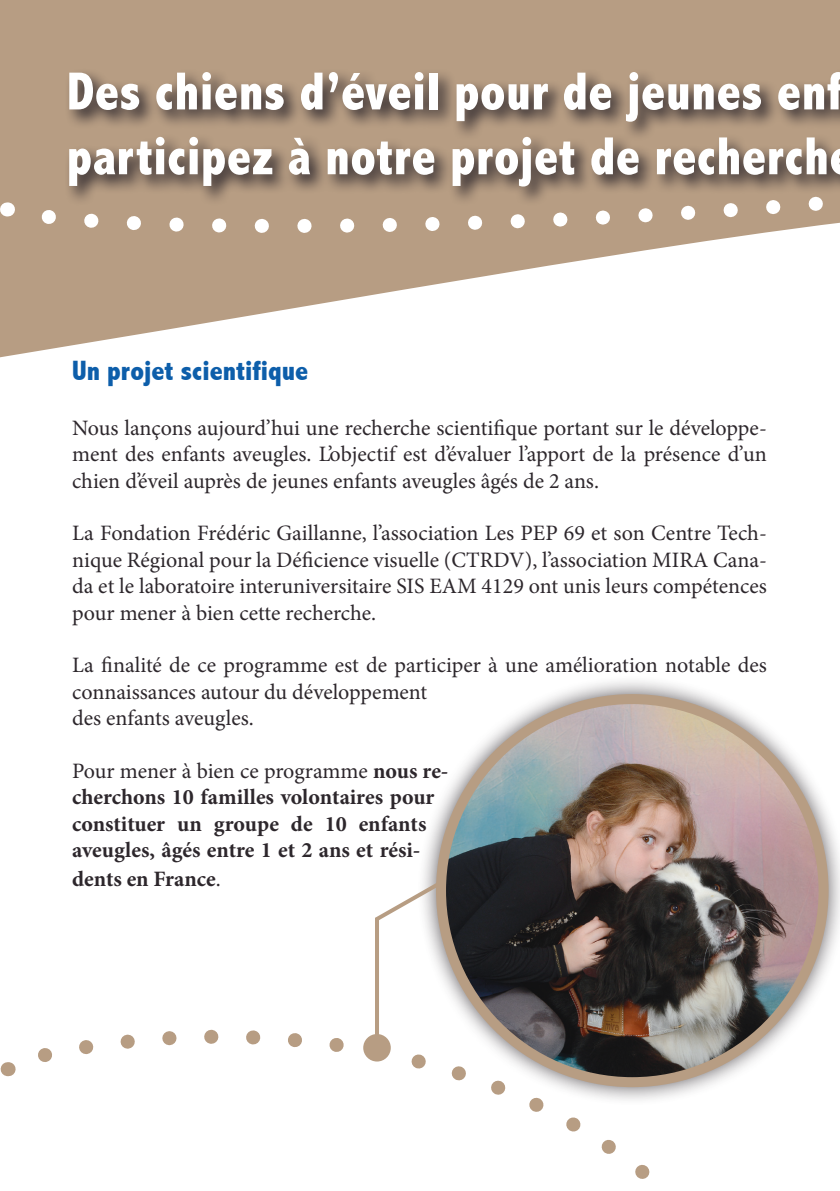
<style>
.page{position:relative;width:840px;height:1191px;background:#fff}
.page>*{position:absolute;margin:0;border:0;box-sizing:border-box;transform-origin:0 0}
.t1{font:800 condensed 54px/64.8px "Abadi";letter-spacing:.01em;color:#fff;scale:.96 1}
.t2{font:800 condensed 28px "Abadi";color:#0d5eaa}
.t3{font:22px/26.4px "Minion Pro";color:#2d272c;text-align:justify}
.t4{font:700 22px/26.4px "Minion Pro";color:#2d272c}
.s1{font-weight:400}
</style>
<div class="page">
<svg style="left:0;top:0;width:839px;height:358px;fill:#b79d83"></svg>
<div style="left:33px;top:17px;width:806px;height:228px;background:#b79d83"></div>
<svg style="left:7px;top:202px;width:1px;height:14px"></svg>
<svg style="left:839px;top:19px;width:1px;height:14px"></svg>
<svg style="left:38px;top:1029px;width:612px;height:150px"></svg>
<svg style="left:8px;top:1062px;width:1px;height:14px"></svg>
<hr style="left:375px;top:918px;width:4px;height:129px;background:#b79d83">
<div style="left:364px;top:1035px;width:25px;height:25px;background:#b79d83;border-radius:50%"></div>
<div style="left:363px;top:1034px;width:27px;height:27px;border:2px solid #b79d83;border-radius:50%"></div>
<svg style="left:65px;top:68px;width:774px;height:139px;background:#98836f"></svg>
<div style="left:417px;top:675px;width:422px;height:430px;background:#2d272c;opacity:.75"></div>
<img style="left:441px;top:699px;width:382px;height:383px;border-radius:191px">
<div style="left:436px;top:694px;width:392px;height:393px;border:10px solid #b79d83;border-radius:50%"></div>
<svg style="left:375px;top:876px;width:72px;height:49px"></svg>
<h1 class="t1" style="left:67px;top:59px;width:808px">Des chiens d’éveil pour de jeunes enf participez à notre projet de recherch</h1>
<p class="t2" style="left:72px;top:354px;width:238px">Un projet scientifique</p>
<p class="t3" style="left:72px;top:414px;width:695px">Nous lançons aujourd’hui une recherche scientifique portant sur le développe&shy;ment des enfants aveugles. L’objectif est d’évaluer l’apport de la présence d’un chien d’éveil auprès de jeunes enfants aveugles âgés de 2 ans.</p>
<p class="t3" style="left:72px;top:520px;width:696px">La Fondation Frédéric Gaillanne, l’association Les PEP 69 et son Centre Tech&shy;nique Régional pour la Déficience visuelle (CTRDV), l’association MIRA Cana&shy;da et le laboratoire interuniversitaire SIS EAM 4129 ont unis leurs compétences pour mener à bien cette recherche.</p>
<p class="t3" style="left:72px;top:652px;width:696px;text-align:left">La finalité de ce programme est de participer à une amélioration notable des connaissances autour du développement<br>des enfants aveugles.</p>
<p class="t4" style="left:72px;top:757px;width:378px"><span class="s1">Pour mener à bien ce programme</span> nous re&shy;cherchons 10 familles volontaires pour constituer un groupe de 10 enfants aveugles, âgés entre 1 et 2 ans et rési-</p>
<p class="t4" style="left:72px;top:865px;width:150px">dents en France<span class="s1">.</span></p>
</div>
